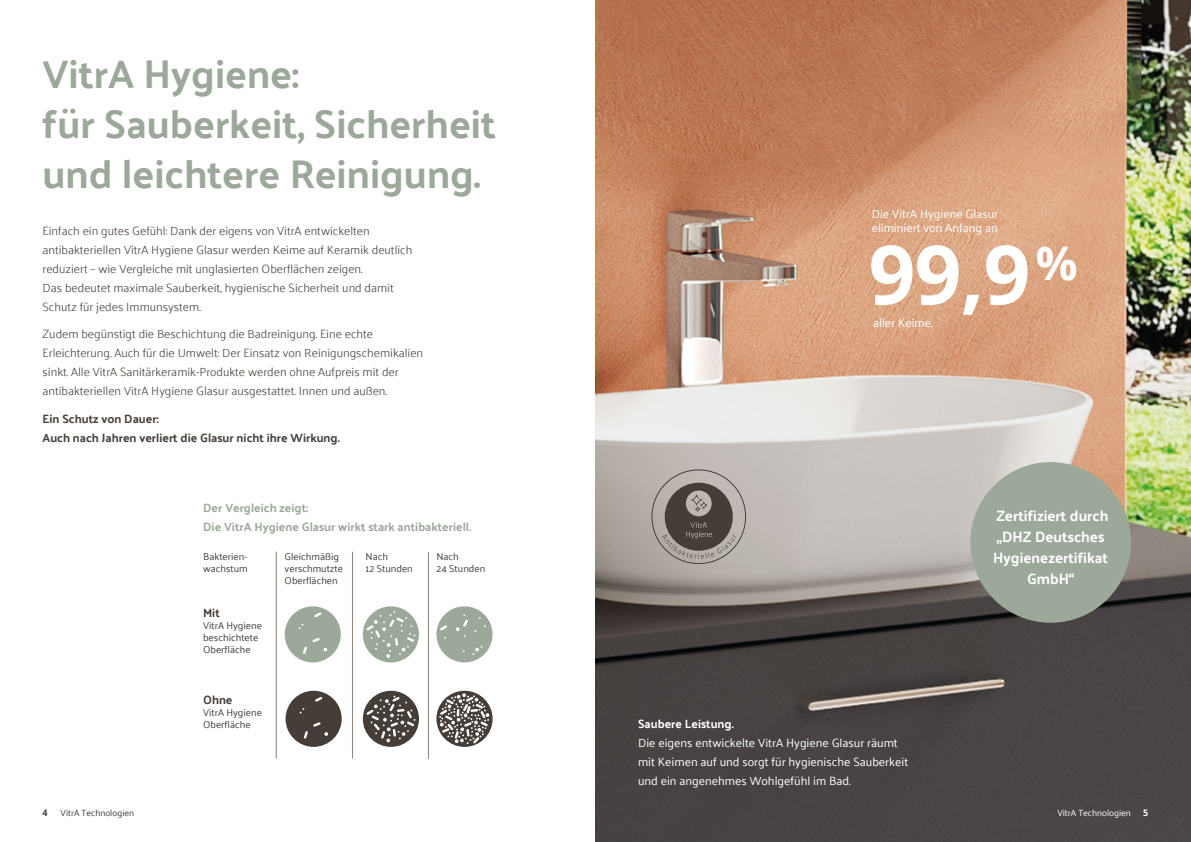
<style>
.page{position:relative;width:1191px;height:842px;background:#fff}
.page>*{position:absolute;margin:0;border:0;box-sizing:border-box;transform-origin:0 0}
.t1{font:700 82px "Open Sans";color:#fff}
.t2{font:700 40px/50px "Palanquin";color:#9ca99a}
.t3{font:700 15px/21px "Palanquin";color:#fff;text-align:center}
.t4{font:300 12px/19px "Palanquin";color:#453e38}
.t5{font:12px/19px "Palanquin";color:#fff}
.t6{font:700 12px/19px "Palanquin";color:#453e38}
.t7{font:700 12px/19px "Palanquin";color:#9ca99a}
.t8{font:700 12px "Palanquin";color:#fff}
.t9{font:10px/12px "Palanquin";color:#453e38}
.t10{font:9px "Palanquin";color:#453e38}
.t11{font:9px "Palanquin";color:#fff}
.t12{font:700 9px "Open Sans";color:#453e38}
.t13{font:700 9px "Open Sans";color:#fff}
</style>
<div class="page">
<img style="left:595px;top:0;width:596px;height:842px">
<svg style="left:661px;top:483px;width:75px;height:76px;background:#77706b"></svg>
<div style="left:285px;top:606px;width:56px;height:56px;background:#9ca99a;border-radius:50%"></div>
<svg style="left:314px;top:612px;width:7px;height:5px"></svg>
<svg style="left:303px;top:638px;width:24px;height:16px"></svg>
<div style="left:363px;top:606px;width:56px;height:56px;background:#9ca99a;border-radius:50%"></div>
<svg style="left:366px;top:611px;width:49px;height:47px"></svg>
<div style="left:436px;top:606px;width:56px;height:56px;background:#9ca99a;border-radius:50%"></div>
<svg style="left:440px;top:625px;width:7px;height:6px"></svg>
<svg style="left:472px;top:646px;width:10px;height:9px"></svg>
<svg style="left:456px;top:614px;width:12px;height:23px"></svg>
<div style="left:285px;top:691px;width:57px;height:56px;background:#453e38;border-radius:50%"></div>
<svg style="left:315px;top:697px;width:7px;height:5px"></svg>
<svg style="left:304px;top:722px;width:24px;height:17px"></svg>
<div style="left:363px;top:691px;width:56px;height:56px;background:#453e38;border-radius:50%"></div>
<svg style="left:366px;top:696px;width:49px;height:46px"></svg>
<svg style="left:436px;top:691px;width:56px;height:56px"></svg>
<svg style="left:439px;top:693px;width:50px;height:51px"></svg>
<hr style="left:428px;top:552px;width:1px;height:207px;background:#888375">
<hr style="left:352px;top:552px;width:1px;height:206px;background:#888375">
<hr style="left:276px;top:552px;width:1px;height:206px;background:#888375">
<div style="left:970px;top:462px;width:161px;height:161px;background:#9ca99a;border-radius:50%"></div>
<h2 class="t2" style="left:43px;top:49px;width:455px">VitrA Hygiene:<br>für Sauberkeit, Sicherheit und leichtere Reinigung.</h2>
<p class="t4" style="left:43px;top:221px;width:371px">Einfach ein gutes Gefühl: Dank der eigens von VitrA entwickelten antibakteriellen VitrA Hygiene Glasur werden Keime auf Keramik deutlich reduziert – wie Vergleiche mit unglasierten Oberflächen zeigen.<br>Das bedeutet maximale Sauberkeit, hygienische Sicherheit und damit Schutz für jedes Immunsystem.</p>
<p class="t4" style="left:43px;top:325px;width:382px">Zudem begünstigt die Beschichtung die Badreinigung. Eine echte Erleichterung. Auch für die Umwelt: Der Einsatz von Reinigungschemikalien sinkt. Alle VitrA Sanitärkeramik-Produkte werden ohne Aufpreis mit der antibakteriellen VitrA Hygiene Glasur ausgestattet. Innen und außen.</p>
<p class="t6" style="left:43px;top:409px;width:299px">Ein Schutz von Dauer:<br>Auch nach Jahren verliert die Glasur nicht ihre Wirkung.</p>
<p class="t7" style="left:203px;top:498px;width:269px">Der Vergleich zeigt:<br>Die VitrA Hygiene Glasur wirkt stark antibakteriell.</p>
<p class="t9" style="left:203px;top:550px;width:46px">Bakterien&shy;wachstum</p>
<p class="t6" style="left:203px;top:604px;width:18px">Mit</p>
<p class="t9" style="left:203px;top:620px;width:60px">VitrA Hygiene beschichtete<br>Oberfläche</p>
<p class="t6" style="left:203px;top:691px;width:31px">Ohne</p>
<p class="t9" style="left:203px;top:707px;width:60px">VitrA Hygiene<br>Oberfläche</p>
<p class="t9" style="left:285px;top:550px;width:60px">Gleichmäßig verschmutzte<br>Oberflächen</p>
<p class="t9" style="left:365px;top:550px;width:49px">Nach<br>12 Stunden</p>
<p class="t9" style="left:436px;top:550px;width:50px">Nach<br>24 Stunden</p>
<p class="t5" style="left:871px;top:206px;width:128px;line-height:14.4px">Die VitrA Hygiene Glasur eliminiert von Anfang an</p>
<h1 class="t1" style="left:868px;top:217px;width:211px">99,9 <sup>%</sup></h1>
<p class="t5" style="left:873px;top:313px;width:61px">aller Keime.</p>
<p class="t8" style="left:638px;top:717px;width:97px">Saubere Leistung.</p>
<p class="t5" style="left:638px;top:733px;width:272px">Die eigens entwickelte VitrA Hygiene Glasur räumt mit Keimen auf und sorgt für hygienische Sauberkeit und ein angenehmes Wohlgefühl im Bad.</p>
<p class="t3" style="left:993px;top:505px;width:117px">Zertifiziert durch „DHZ Deutsches<br>Hygienezertifikat<br>GmbH“</p>
<p class="t12" style="left:43px;top:807px;width:7px">4</p>
<p class="t13" style="left:1143px;top:807px;width:7px">5</p>
<p class="t10" style="left:61px;top:808px;width:75px">VitrA Technologien</p>
<p class="t11" style="left:1057px;top:808px;width:75px">VitrA Technologien</p>
</div>
